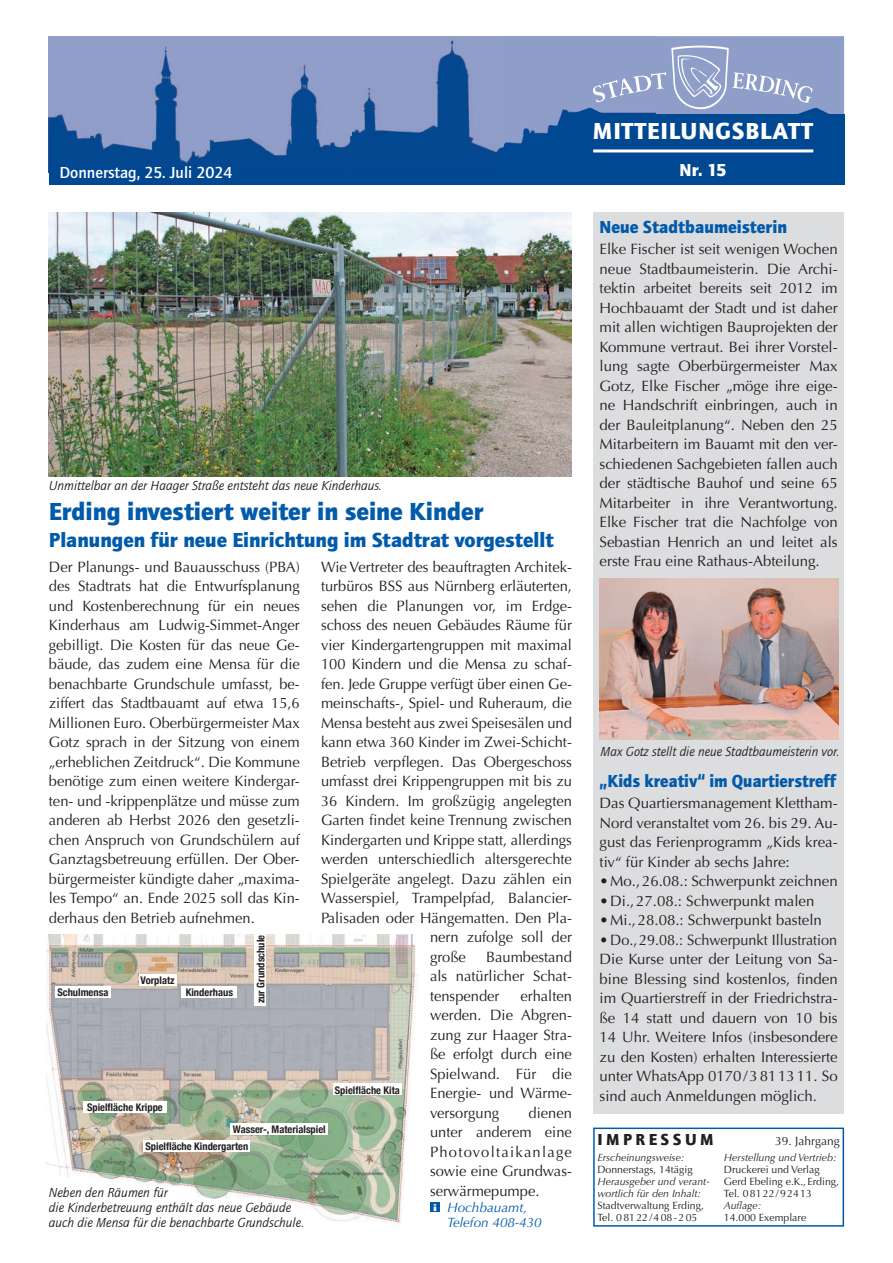
<style>
.page{position:relative;width:893px;height:1263px;background:#fff}
.page>*{position:absolute;margin:0;border:0;box-sizing:border-box;transform-origin:0 0}
.t1{font:900 25.5px "Quay Sans ITC Std";color:#015aaa}
.t2{font:900 24px "Quay Sans ITC Std";letter-spacing:.04em;color:#fff}
.t3{font:900 21px "Quay Sans ITC Std";color:#015aaa}
.t4{font:900 18px "Quay Sans ITC Std";color:#015aaa;scale:.94 1}
.t5{font:900 18px "Quay Sans ITC Std";color:#015aaa}
.t6{font:900 18px "Quay Sans ITC Std";color:#fff}
.t7{font:500 16.5px "Quay Sans ITC Std";color:#fff}
.t8{font:900 16.5px "Quay Sans ITC Std";color:#231f20}
.t9{font:15px/19.5px "Optima";color:#231f20;text-align:justify}
.t10{font:15px/19.5px "Optima";color:#231f20;text-align:justify;scale:.96 1}
.t11{font:italic 13.5px/15px "Quay Sans ITC Std";color:#231f20}
.t12{font:italic 13.5px/15px "Optima";color:#015aaa}
.t13{font:12px "Optima";color:#231f20}
.t14{font:10.5px/12px "Optima";color:#231f20}
.t15{font:700 condensed 10.5px "Helvetica Neue";color:#231f20}
.t16{font:italic 10.5px/12px "Optima";color:#231f20}
.s1{font-family:"Bodoni URW";font-weight:700;font-style:normal;font-stretch:expanded;font-size:10.5px;color:#fff}
</style>
<div class="page">
<svg style="left:49px;top:36px;width:795px;height:136px;background:#6181b6"></svg>
<div style="left:649px;top:114px;width:195px;height:68px;background:#014892"></div>
<div style="left:49px;top:172px;width:795px;height:13px;background:#014892"></div>
<svg style="left:563px;top:45px;width:279px;height:87px"></svg>
<hr style="left:593px;top:149px;width:220px;height:3px;background:#fff">
<div style="left:593px;top:213px;width:251px;height:901px;background:#dcdddf"></div>
<img style="left:49px;top:213px;width:523px;height:263px">
<img style="left:47px;top:934px;width:354px;height:291px">
<svg style="left:47px;top:1174px;width:263px;height:51px"></svg>
<svg style="left:401px;top:934px;width:18px;height:288px"></svg>
<div style="left:430px;top:1202px;width:10px;height:10px;background:#015aaa"></div>
<div style="left:55px;top:986px;width:56px;height:12px;background:#fff"></div>
<div style="left:182px;top:986px;width:55px;height:12px;background:#fff"></div>
<div style="left:254px;top:932px;width:12px;height:74px;background:#fff"></div>
<div style="left:139px;top:973px;width:37px;height:12px;background:#fff"></div>
<div style="left:83px;top:1101px;width:84px;height:12px;background:#fff"></div>
<div style="left:144px;top:1140px;width:106px;height:12px;background:#fff"></div>
<div style="left:230px;top:1123px;width:98px;height:12px;background:#fff"></div>
<img style="left:600px;top:578px;width:238px;height:162px">
<div style="left:593px;top:1127px;width:251px;height:99px;border:2px solid #015aaa"></div>
<div style="left:333px;top:1083px;width:68px;height:12px;background:#fff"></div>
<h2 class="t2" style="left:593px;top:117px;width:221px">MITTEILUNGSBLATT</h2>
<p class="t7" style="left:60px;top:163px;width:175px">Donnerstag, 25. Juli 2024</p>
<p class="t6" style="left:680px;top:159px;width:49px">Nr. 15</p>
<p class="t11" style="left:49px;top:478px;width:335px">Unmittelbar an der Haager Straße entsteht das neue Kinderhaus.</p>
<h1 class="t1" style="left:49px;top:496px;width:436px">Erding investiert weiter in seine Kinder</h1>
<h3 class="t3" style="left:49px;top:527px;width:506px">Planungen für neue Einrichtung im Stadtrat vorgestellt</h3>
<p class="t9" style="left:49px;top:557px;width:252px">Der Planungs- und Bauausschuss (PBA) des Stadtrats hat die Entwurfsplanung und Kostenberechnung für ein neues Kinderhaus am Ludwig-Simmet-Anger gebilligt. Die Kosten für das neue Ge&shy;bäude, das zudem eine Mensa für die benachbarte Grundschule umfasst, be&shy;ziffert das Stadtbauamt auf etwa 15,6<br>Millionen Euro. Oberbürgermeister Max Gotz sprach in der Sitzung von einem „erheblichen Zeitdruck“. Die Kommune benötige zum einen weitere Kindergar&shy;ten- und -krippenplätze und müsse zum anderen ab Herbst 2026 den gesetzli&shy;chen Anspruch von Grundschülern auf Ganztagsbetreuung erfüllen. Der Ober&shy;bürgermeister kündigte daher „maxima&shy;les Tempo“ an. Ende 2025 soll das Kin&shy;derhaus den Betrieb aufnehmen.</p>
<p class="t9" style="left:321px;top:557px;width:252px">Wie Vertreter des beauftragten Architek-</p>
<p class="t9" style="left:321px;top:576px;width:252px">turbüros BSS aus Nürnberg erläuterten,</p>
<p class="t9" style="left:321px;top:596px;width:252px">sehen die Planungen vor, im Erdge-</p>
<p class="t9" style="left:321px;top:615px;width:252px">schoss des neuen Gebäudes Räume für</p>
<p class="t9" style="left:321px;top:635px;width:252px">vier Kindergartengruppen mit maximal</p>
<p class="t9" style="left:321px;top:654px;width:252px">100 Kindern und die Mensa zu schaf-</p>
<p class="t9" style="left:321px;top:674px;width:252px">fen. Jede Gruppe verfügt über einen Ge-</p>
<p class="t9" style="left:321px;top:693px;width:252px">meinschafts-, Spiel- und Ruheraum, die</p>
<p class="t9" style="left:321px;top:713px;width:252px">Mensa besteht aus zwei Speisesälen und</p>
<p class="t9" style="left:321px;top:732px;width:252px">kann etwa 360 Kinder im Zwei-Schicht-</p>
<p class="t9" style="left:321px;top:752px;width:252px">Betrieb verpflegen. Das Obergeschoss</p>
<p class="t9" style="left:321px;top:771px;width:252px">umfasst drei Krippengruppen mit bis zu</p>
<p class="t9" style="left:321px;top:791px;width:252px">36 Kindern. Im großzügig angelegten</p>
<p class="t9" style="left:321px;top:810px;width:252px">Garten findet keine Trennung zwischen</p>
<p class="t9" style="left:321px;top:830px;width:252px">Kindergarten und Krippe statt, allerdings</p>
<p class="t9" style="left:321px;top:849px;width:252px">werden unterschiedlich altersgerechte</p>
<p class="t9" style="left:321px;top:869px;width:252px">Spielgeräte angelegt. Dazu zählen ein</p>
<p class="t9" style="left:321px;top:888px;width:252px">Wasserspiel, Trampelpfad, Balancier-</p>
<p class="t9" style="left:321px;top:908px;width:252px">Palisaden oder Hängematten. Den Pla-</p>
<p class="t9" style="left:430px;top:927px;width:143px">nern zufolge soll der</p>
<p class="t9" style="left:430px;top:947px;width:37px">große</p>
<p class="t15" style="left:252px;top:1003px;width:70px;rotate:-90deg">zur Grundschule</p>
<p class="t9" style="left:430px;top:947px;width:143px;text-indent:56px">Baumbestand als natürlicher Schat&shy;tenspender</p>
<p class="t15" style="left:140px;top:971px;width:36px">Vorplatz</p>
<p class="t15" style="left:57px;top:983px;width:53px">Schulmensa</p>
<p class="t15" style="left:186px;top:983px;width:49px">Kinderhaus</p>
<p class="t9" style="left:430px;top:986px;width:143px;text-indent:90px">erhalten werden. Die Abgren&shy;zung zur Haager Stra&shy;ße erfolgt durch eine Spielwand. Für die Energie- und Wärme&shy;versorgung</p>
<p class="t15" style="left:335px;top:1081px;width:67px">Spielfläche Kita</p>
<p class="t15" style="left:87px;top:1099px;width:77px">Spielfläche Krippe</p>
<p class="t15" style="left:145px;top:1137px;width:104px">Spielfläche Kindergarten</p>
<p class="t9" style="left:430px;top:1103px;width:143px;text-indent:99px">dienen unter anderem eine Photovoltaikanlage sowie eine Grundwas&shy;serwärmepumpe.</p>
<p class="t12" style="left:447px;top:1200px;width:96px;text-indent:-14px"><span class="s1">i</span> Hochbauamt,<br>Telefon 408-430</p>
<p class="t15" style="left:233px;top:1121px;width:94px">Wasser-, Materialspiel</p>
<p class="t11" style="left:49px;top:1185px;width:257px">Neben den Räumen für<br>die Kinderbetreuung enthält das neue Gebäude auch die Mensa für die benachbarte Grundschule.</p>
<p class="t5" style="left:600px;top:216px;width:189px">Neue Stadtbaumeisterin</p>
<p class="t9" style="left:600px;top:240px;width:240px">Elke Fischer ist seit wenigen Wochen neue Stadtbaumeisterin. Die Archi&shy;tektin arbeitet bereits seit 2012 im Hochbauamt der Stadt und ist daher mit allen wichtigen Bauprojekten der Kommune vertraut. Bei ihrer Vorstel&shy;lung sagte Oberbürgermeister Max Gotz, Elke Fischer „möge ihre eige&shy;ne Handschrift einbringen, auch in der Bauleitplanung“. Neben den 25<br>Mitarbeitern im Bauamt mit den ver&shy;schiedenen Sachgebieten fallen auch der städtische Bauhof und seine 65<br>Mitarbeiter in ihre Verantwortung.<br>Elke Fischer trat die Nachfolge von Sebastian Henrich an und leitet als erste Frau eine Rathaus-Abteilung.</p>
<p class="t11" style="left:601px;top:744px;width:240px">Max Gotz stellt die neue Stadtbaumeisterin vor.</p>
<p class="t4" style="left:600px;top:770px;width:253px">„Kids kreativ“ im Quartierstreff</p>
<p class="t9" style="left:600px;top:794px;width:240px">Das Quartiersmanagement Klettham-Nord veranstaltet vom 26. bis 29. Au&shy;gust das Ferienprogramm „Kids krea&shy;tiv“ für Kinder ab sechs Jahre:</p>
<p class="t9" style="left:600px;top:872px;width:240px">• Mo., 26.08.: Schwerpunkt zeichnen</p>
<p class="t9" style="left:600px;top:891px;width:216px">• Di., 27.08.: Schwerpunkt malen</p>
<p class="t9" style="left:600px;top:911px;width:224px">• Mi., 28.08.: Schwerpunkt basteln</p>
<p class="t10" style="left:600px;top:930px;width:250px">• Do., 29.08.: Schwerpunkt Illustration Die Kurse unter der Leitung von Sa&shy;bine Blessing sind kostenlos, finden im Quartierstreff in der Friedrichstra&shy;ße 14 statt und dauern von 10 bis 14 Uhr. Weitere Infos (insbesondere zu den Kosten) erhalten Interessierte unter WhatsApp 0170 / 3 81 13 11. So sind auch Anmeldungen möglich.</p>
<p class="t8" style="left:597px;top:1129px;width:118px">I M P R E S S U M</p>
<p class="t13" style="left:775px;top:1134px;width:66px">39. Jahrgang</p>
<p class="t16" style="left:597px;top:1152px;width:89px">Erscheinungsweise:</p>
<p class="t14" style="left:597px;top:1164px;width:97px">Donnerstags, 14tägig</p>
<p class="t16" style="left:597px;top:1176px;width:114px">Herausgeber und verant&shy;wortlich für den Inhalt:</p>
<p class="t14" style="left:597px;top:1200px;width:108px">Stadtverwaltung Erding,<br>Tel. 0 81 22 / 4 08 - 2 05</p>
<p class="t16" style="left:724px;top:1152px;width:114px">Herstellung und Vertrieb:</p>
<p class="t14" style="left:724px;top:1164px;width:117px">Druckerei und Verlag<br>Gerd Ebeling e.K., Erding,<br>Tel. 0 81 22 / 9 24 13</p>
<p class="t16" style="left:724px;top:1200px;width:39px">Auflage:</p>
<p class="t14" style="left:724px;top:1212px;width:84px">14.000 Exemplare</p>
</div>
